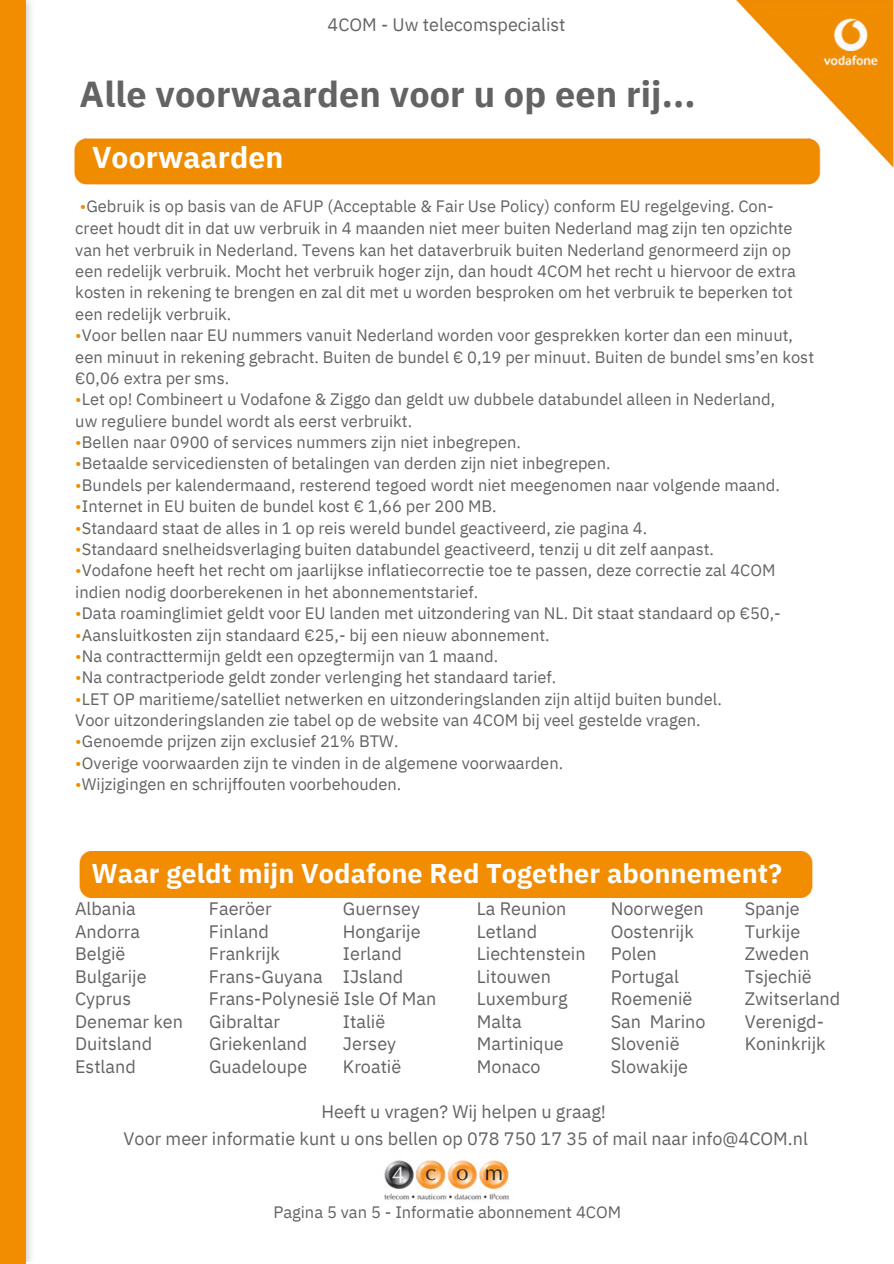
<style>
.page{position:relative;width:894px;height:1264px;background:#fff}
.page>*{position:absolute;margin:0;border:0;box-sizing:border-box;transform-origin:0 0}
.t1{font:700 36px "IBM Plex Sans";letter-spacing:.005em;color:#636363}
.t2{font:700 30px "IBM Plex Sans";letter-spacing:.005em;color:#fff}
.t3{font:700 27px "IBM Plex Sans";letter-spacing:.005em;color:#fff}
.t4{font:18px/22.5px "IBM Plex Sans";color:#636363}
.t5{font:16.5px/21.6px "IBM Plex Sans";color:#636363}
.s1{color:#f28c00}
</style>
<div class="page">
<img style="left:74px;top:0;width:819px;height:185px">
<img style="left:25px;top:0;width:6px;height:1261px">
<div style="left:0;top:0;width:25px;height:1263px;background:#f28c00"></div>
<img style="left:384px;top:1160px;width:125px;height:40px">
<div style="left:79px;top:851px;width:734px;height:46px;background:#f28c00"></div>
<img style="left:816px;top:12px;width:68px;height:60px">
<p class="t4" style="left:327px;top:12px;width:239px">4COM - Uw telecomspecialist</p>
<h1 class="t1" style="left:80px;top:65px;width:617px">Alle voorwaarden voor u op een rij...</h1>
<h2 class="t2" style="left:92px;top:133px;width:193px">Voorwaarden</h2>
<p class="t5" style="left:75px;top:194px;width:722px"><span class="s1">•</span>Gebruik is op basis van de AFUP (Acceptable &amp; Fair Use Policy) conform EU regelgeving. Con&shy;creet houdt dit in dat uw verbruik in 4 maanden niet meer buiten Nederland mag zijn ten opzichte van het verbruik in Nederland. Tevens kan het dataverbruik buiten Nederland genormeerd zijn op een redelijk verbruik. Mocht het verbruik hoger zijn, dan houdt 4COM het recht u hiervoor de extra kosten in rekening te brengen en zal dit met u worden besproken om het verbruik te beperken tot een redelijk verbruik.</p>
<p class="t5" style="left:75px;top:323px;width:740px"><span class="s1">•</span>Voor bellen naar EU nummers vanuit Nederland worden voor gesprekken korter dan een minuut, een minuut in rekening gebracht. Buiten de bundel € 0,19 per minuut. Buiten de bundel sms’en kost €0,06 extra per sms.</p>
<p class="t5" style="left:75px;top:387px;width:701px"><span class="s1">•</span>Let op! Combineert u Vodafone &amp; Ziggo dan geldt uw dubbele databundel alleen in Nederland, uw reguliere bundel wordt als eerst verbruikt.</p>
<p class="t5" style="left:75px;top:430px;width:447px"><span class="s1">•</span>Bellen naar 0900 of services nummers zijn niet inbegrepen.</p>
<p class="t5" style="left:75px;top:451px;width:536px"><span class="s1">•</span>Betaalde servicediensten of betalingen van derden zijn niet inbegrepen.</p>
<p class="t5" style="left:75px;top:473px;width:705px"><span class="s1">•</span>Bundels per kalendermaand, resterend tegoed wordt niet meegenomen naar volgende maand.</p>
<p class="t5" style="left:75px;top:494px;width:423px"><span class="s1">•</span>Internet in EU buiten de bundel kost € 1,66 per 200 MB.</p>
<p class="t5" style="left:75px;top:515px;width:573px"><span class="s1">•</span>Standaard staat de alles in 1 op reis wereld bundel geactiveerd, zie pagina 4.</p>
<p class="t5" style="left:75px;top:537px;width:640px"><span class="s1">•</span>Standaard snelheidsverlaging buiten databundel geactiveerd, tenzij u dit zelf aanpast.</p>
<p class="t5" style="left:75px;top:558px;width:701px"><span class="s1">•</span>Vodafone heeft het recht om jaarlijkse inflatiecorrectie toe te passen, deze correctie zal 4COM indien nodig doorberekenen in het abonnementstarief.</p>
<p class="t5" style="left:75px;top:601px;width:706px"><span class="s1">•</span>Data roaminglimiet geldt voor EU landen met uitzondering van NL. Dit staat standaard op €50,-</p>
<p class="t5" style="left:75px;top:622px;width:475px"><span class="s1">•</span>Aansluitkosten zijn standaard €25,- bij een nieuw abonnement.</p>
<p class="t5" style="left:75px;top:644px;width:424px"><span class="s1">•</span>Na contracttermijn geldt een opzegtermijn van 1 maand.</p>
<p class="t5" style="left:75px;top:665px;width:482px"><span class="s1">•</span>Na contractperiode geldt zonder verlenging het standaard tarief.</p>
<p class="t5" style="left:75px;top:687px;width:648px"><span class="s1">•</span>LET OP maritieme/satelliet netwerken en uitzonderingslanden zijn altijd buiten bundel.<br>Voor uitzonderingslanden zie tabel op de website van 4COM bij veel gestelde vragen.</p>
<p class="t5" style="left:75px;top:729px;width:324px"><span class="s1">•</span>Genoemde prijzen zijn exclusief 21% BTW.</p>
<p class="t5" style="left:75px;top:750px;width:489px"><span class="s1">•</span>Overige voorwaarden zijn te vinden in de algemene voorwaarden.</p>
<p class="t5" style="left:75px;top:772px;width:327px"><span class="s1">•</span>Wijzigingen en schrijffouten voorbehouden.</p>
<h3 class="t3" style="left:91px;top:852px;width:691px">Waar geldt mijn Vodafone Red Together abonnement?</h3>
<p class="t4" style="left:75px;top:896px;width:109px">Albania<br>Andorra<br>België<br>Bulgarije<br>Cyprus<br>Denemar ken<br>Duitsland<br>Estland</p>
<p class="t4" style="left:209px;top:896px;width:115px">Faeröer<br>Finland<br>Frankrijk<br>Frans-Guyana</p>
<p class="t4" style="left:343px;top:896px;width:79px">Guernsey<br>Hongarije<br>Ierland<br>IJsland</p>
<p class="t4" style="left:476px;top:896px;width:110px">La Reunion<br>Letland<br>Liechtenstein<br>Litouwen<br>Luxemburg<br>Malta<br>Martinique<br>Monaco</p>
<p class="t4" style="left:610px;top:896px;width:96px">Noorwegen<br>Oostenrijk<br>Polen<br>Portugal<br>Roemenië<br>San Marino<br>Slovenië<br>Slowakije</p>
<p class="t4" style="left:744px;top:896px;width:97px">Spanje<br>Turkije<br>Zweden<br>Tsjechië<br>Zwitserland<br>Verenigd-<br>Koninkrijk</p>
<p class="t4" style="left:209px;top:986px;width:229px">Frans-Polynesië Isle Of Man<br>Gibraltar<br>Griekenland<br>Guadeloupe</p>
<p class="t4" style="left:343px;top:1008px;width:60px">Italië<br>Jersey<br>Kroatië</p>
<p class="t4" style="left:124px;top:1096px;width:685px;line-height:27px;text-align:center">Heeft u vragen? Wij helpen u graag!<br>Voor meer informatie kunt u ons bellen op 078 750 17 35 of mail naar info@4COM.nl</p>
<p class="t5" style="left:273px;top:1199px;width:349px">Pagina 5 van 5 - Informatie abonnement 4COM</p>
</div>
